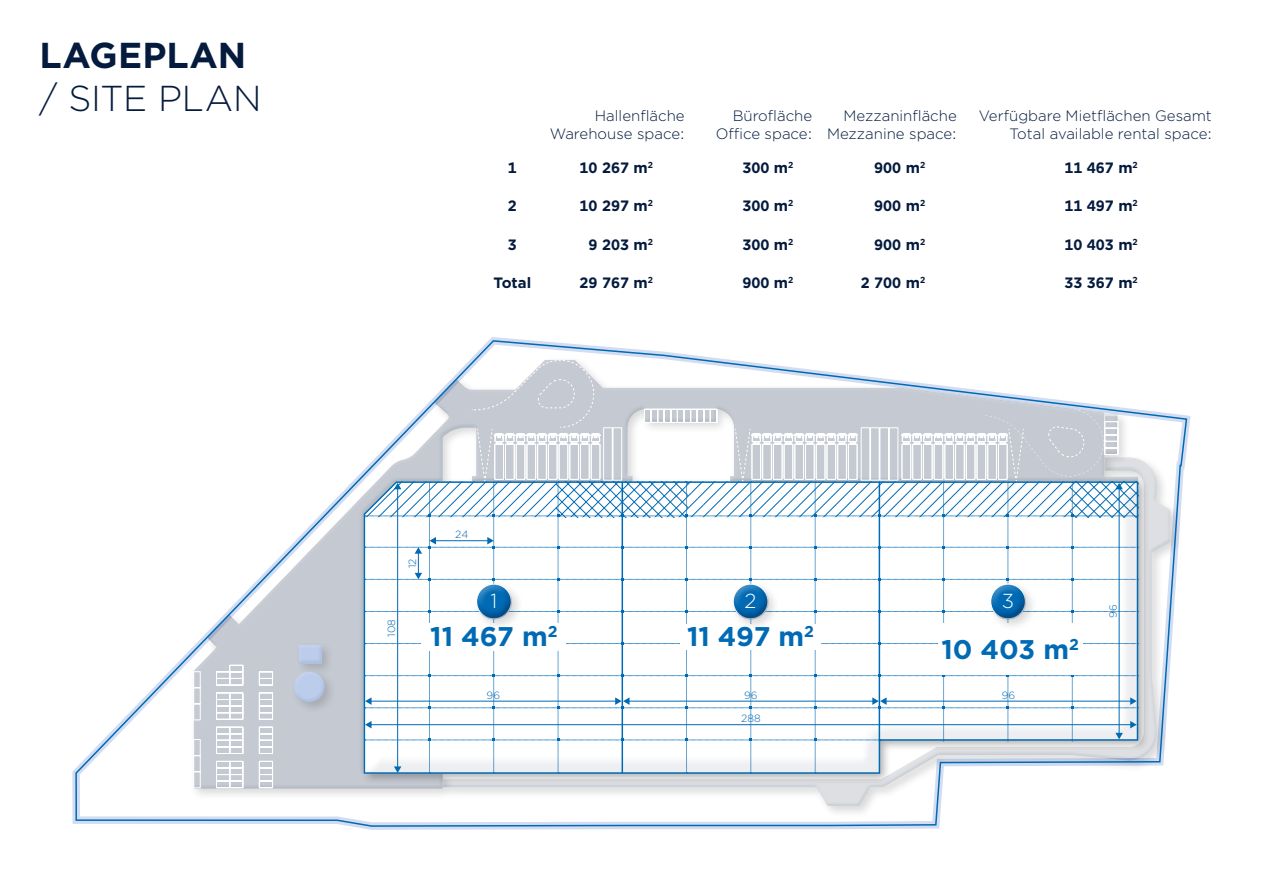
<style>
.page{position:relative;width:1263px;height:893px;background:#fff}
.page>*{position:absolute;margin:0;border:0;box-sizing:border-box;transform-origin:0 0}
.t1{font:300 36px "Gotham";letter-spacing:-.01em;color:#051b3e}
.t2{font:700 36px "Gotham";letter-spacing:.01em;color:#051b3e}
.t3{font:700 27px "Gotham";color:#006ab4}
.t4{font:300 20.25px "Gotham";color:#fff}
.t5{font:300 15px/18px "Gotham";color:#051b3e;text-align:right}
.t6{font:700 15px "Gotham";color:#051b3e}
.t7{font:300 10.5px "Gotham";color:#006ab4}
</style>
<div class="page">
<hr style="left:1262px;top:0;width:1px;height:723px;background:#051b3e">
<svg style="left:75px;top:339px;width:1113px;height:488px"></svg>
<div style="left:422px;top:623px;width:144px;height:27px;background:#fff"></div>
<div style="left:472px;top:580px;width:52px;height:51px;background:#000;opacity:.15"></div>
<div style="left:467px;top:574px;width:49px;height:41px;background:#fff;opacity:.3"></div>
<div style="left:472px;top:587px;width:49px;height:33px;background:#051b3e;opacity:.3"></div>
<div style="left:680px;top:624px;width:141px;height:25px;background:#fff"></div>
<div style="left:729px;top:580px;width:52px;height:51px;background:#000;opacity:.15"></div>
<div style="left:723px;top:574px;width:50px;height:41px;background:#fff;opacity:.3"></div>
<div style="left:728px;top:587px;width:49px;height:33px;background:#051b3e;opacity:.3"></div>
<div style="left:938px;top:624px;width:144px;height:51px;background:#fff"></div>
<div style="left:986px;top:580px;width:52px;height:51px;background:#000;opacity:.15"></div>
<div style="left:981px;top:574px;width:49px;height:41px;background:#fff;opacity:.3"></div>
<div style="left:986px;top:587px;width:49px;height:33px;background:#051b3e;opacity:.3"></div>
<h1 class="t2" style="left:40px;top:31px;width:208px">LAGEPLAN</h1>
<h1 class="t1" style="left:40px;top:75px;width:223px">/ SITE PLAN</h1>
<p class="t5" style="left:550px;top:107px;width:136px">Hallenfläche<br>Warehouse space:</p>
<p class="t5" style="left:716px;top:107px;width:98px">Bürofläche<br>Office space:</p>
<p class="t5" style="left:827px;top:107px;width:131px">Mezzaninfläche<br>Mezzanine space:</p>
<p class="t5" style="left:979px;top:107px;width:235px">Verfügbare Mietflächen Gesamt<br>Total available rental space:</p>
<p class="t6" style="left:508px;top:158px;width:10px">1</p>
<p class="t6" style="left:580px;top:158px;width:75px">10 267 m<sup>2</sup></p>
<p class="t6" style="left:742px;top:158px;width:52px">300 m<sup>2</sup></p>
<p class="t6" style="left:874px;top:158px;width:53px">900 m<sup>2</sup></p>
<p class="t6" style="left:1064px;top:158px;width:75px">11 467 m<sup>2</sup></p>
<p class="t6" style="left:508px;top:196px;width:10px">2</p>
<p class="t6" style="left:580px;top:196px;width:75px">10 297 m<sup>2</sup></p>
<p class="t6" style="left:742px;top:196px;width:52px">300 m<sup>2</sup></p>
<p class="t6" style="left:874px;top:196px;width:53px">900 m<sup>2</sup></p>
<p class="t6" style="left:1064px;top:196px;width:75px">11 497 m<sup>2</sup></p>
<p class="t6" style="left:508px;top:234px;width:10px">3</p>
<p class="t6" style="left:589px;top:234px;width:66px">9 203 m<sup>2</sup></p>
<p class="t6" style="left:742px;top:234px;width:52px">300 m<sup>2</sup></p>
<p class="t6" style="left:874px;top:234px;width:53px">900 m<sup>2</sup></p>
<p class="t6" style="left:1064px;top:234px;width:75px">10 403 m<sup>2</sup></p>
<p class="t6" style="left:493px;top:273px;width:39px">Total</p>
<p class="t6" style="left:580px;top:273px;width:75px">29 767 m<sup>2</sup></p>
<p class="t6" style="left:742px;top:273px;width:52px">900 m<sup>2</sup></p>
<p class="t6" style="left:861px;top:273px;width:66px">2 700 m<sup>2</sup></p>
<p class="t6" style="left:1064px;top:273px;width:75px">33 367 m<sup>2</sup></p>
<p class="t7" style="left:406px;top:568px;width:11px;rotate:-90deg">12</p>
<p class="t7" style="left:385px;top:637px;width:19px;rotate:-90deg">108</p>
<p class="t7" style="left:455px;top:528px;width:15px">24</p>
<h3 class="t4" style="left:490px;top:588px;width:8px">1</h3>
<h2 class="t3" style="left:430px;top:618px;width:129px">11 467 m<sup>2</sup></h2>
<h3 class="t4" style="left:744px;top:588px;width:13px">2</h3>
<h2 class="t3" style="left:687px;top:618px;width:129px">11 497 m<sup>2</sup></h2>
<h3 class="t4" style="left:1002px;top:588px;width:14px">3</h3>
<h2 class="t3" style="left:941px;top:631px;width:139px">10 403 m<sup>2</sup></h2>
<p class="t7" style="left:487px;top:688px;width:15px">96</p>
<p class="t7" style="left:744px;top:688px;width:15px">96</p>
<p class="t7" style="left:1002px;top:688px;width:15px">96</p>
<p class="t7" style="left:741px;top:712px;width:21px">288</p>
<p class="t7" style="left:1106px;top:618px;width:15px;rotate:-90deg">96</p>
</div>
